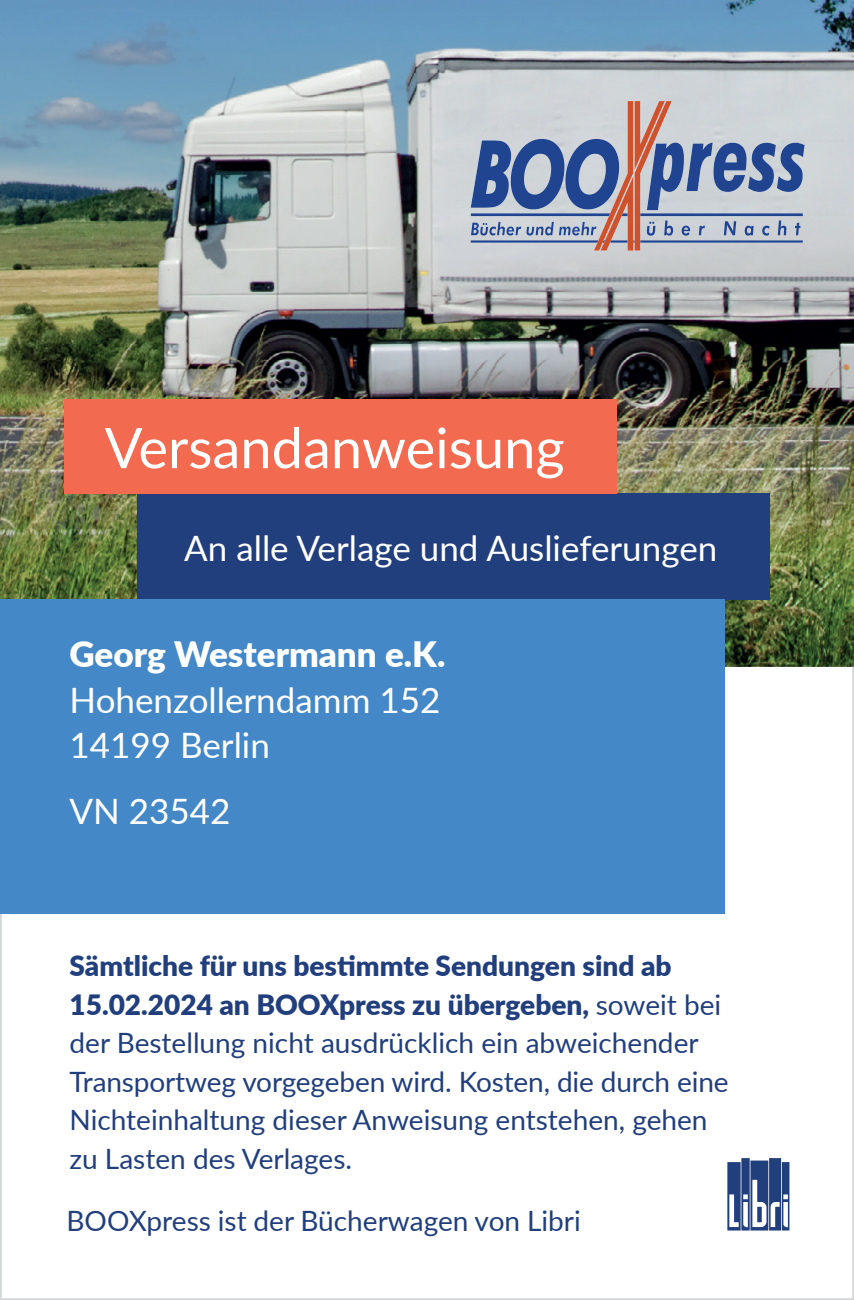
<style>
.page{position:relative;width:854px;height:1300px;background:#fff}
.page>*{position:absolute;margin:0;border:0;box-sizing:border-box;transform-origin:0 0}
.t1{font:56px "Lato";color:#fff}
.t2{font:35px/45.5px "Lato";color:#fff}
.t3{font:900 35px "Lato";color:#fff}
.t4{font:28px/38.5px "Lato";color:#213e7d}
.s1{font-weight:900}
</style>
<div class="page">
<img style="left:0;top:0;width:853px;height:667px">
<img style="left:671px;top:143px;width:12px;height:67px">
<img style="left:686px;top:143px;width:118px;height:49px">
<svg style="left:471px;top:222px;width:72px;height:14px"></svg>
<img style="left:545px;top:222px;width:8px;height:14px">
<svg style="left:558px;top:222px;width:35px;height:14px"></svg>
<img style="left:671px;top:220px;width:2px;height:16px">
<svg style="left:681px;top:226px;width:9px;height:10px"></svg>
<svg style="left:698px;top:226px;width:6px;height:9px"></svg>
<img style="left:723px;top:221px;width:13px;height:14px">
<svg style="left:744px;top:226px;width:9px;height:10px"></svg>
<svg style="left:761px;top:226px;width:8px;height:10px"></svg>
<img style="left:777px;top:220px;width:9px;height:15px">
<svg style="left:794px;top:223px;width:6px;height:12px"></svg>
<img style="left:565px;top:139px;width:28px;height:70px">
<img style="left:470px;top:213px;width:332px;height:3px">
<img style="left:470px;top:240px;width:332px;height:3px">
<img style="left:593px;top:101px;width:78px;height:150px">
<div style="left:137px;top:493px;width:632px;height:106px;background:#213e7d"></div>
<div style="left:0;top:599px;width:724px;height:315px;background:#4488c7"></div>
<div style="left:64px;top:399px;width:553px;height:94px;background:#f26a4f"></div>
<svg style="left:727px;top:1158px;width:62px;height:72px"></svg>
<h1 class="t1" style="left:105px;top:408px;width:461px">Versandanweisung</h1>
<p class="t2" style="left:184px;top:523px;width:534px">An alle Verlage und Auslieferungen</p>
<p class="t3" style="left:69px;top:628px;width:377px">Georg Westermann e.K.</p>
<p class="t2" style="left:69px;top:676px;width:372px">Hohenzollerndamm 152<br>14199 Berlin</p>
<p class="t2" style="left:69px;top:787px;width:162px">VN 23542</p>
<p class="t4" style="left:69px;top:946px;width:660px"><span class="s1">Sämtliche für uns bestimmte Sendungen sind ab 15.02.2024 an BOOXpress zu übergeben,</span> soweit bei der Bestellung nicht ausdrücklich ein abweichender Transportweg vorgegeben wird. Kosten, die durch eine Nichteinhaltung dieser Anweisung entstehen, gehen zu Lasten des Verlages.</p>
<p class="t4" style="left:66px;top:1200px;width:515px">BOOXpress ist der Bücherwagen von Libri</p>
</div>
